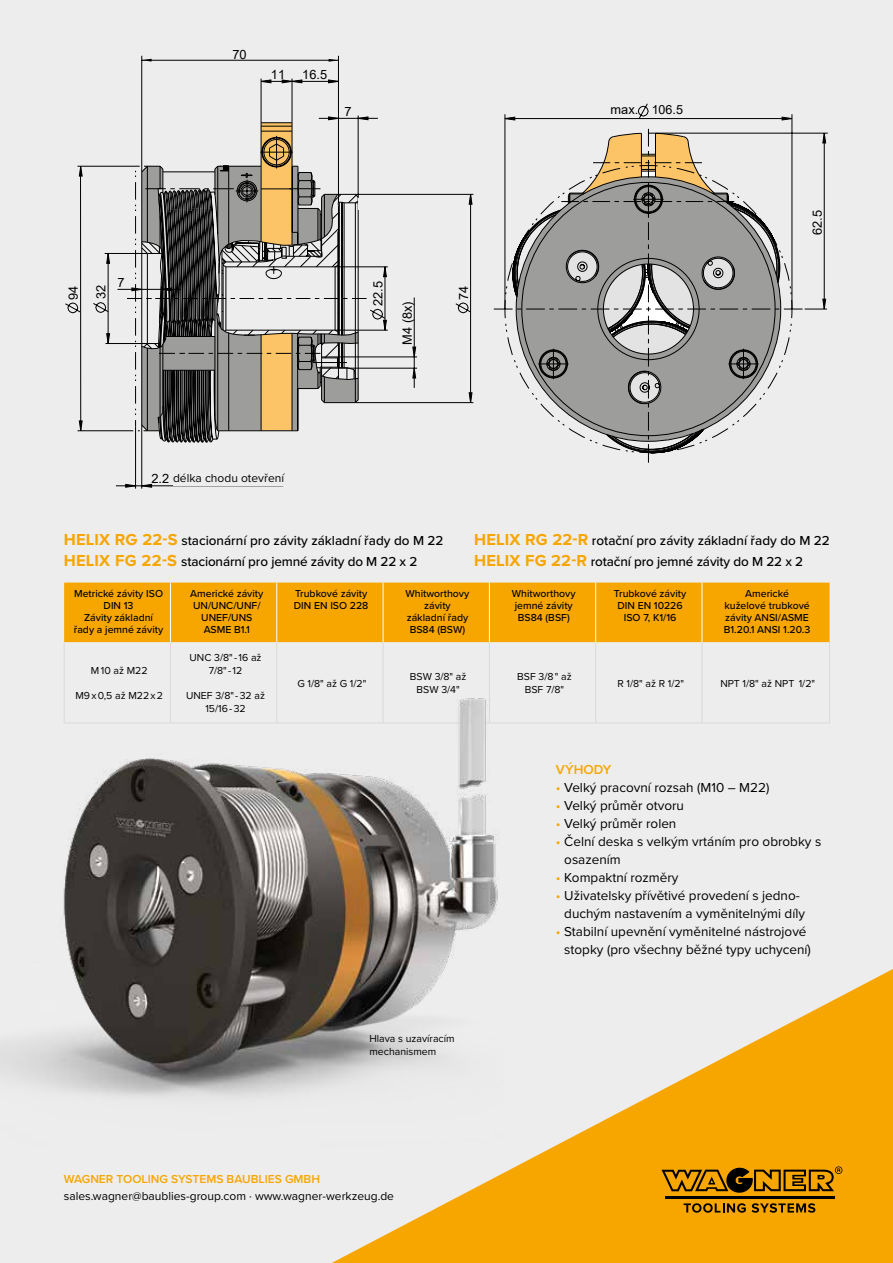
<style>
.page{position:relative;width:893px;height:1263px;background:#ededed}
.page>*{position:absolute;margin:0;border:0;box-sizing:border-box;transform-origin:0 0}
.t1{font:13.5px/18px "Proxima Nova";color:#000}
.t2{font:500 13.5px/21px "Proxima Nova";color:#000}
.t3{font:600 13.5px "Proxima Nova";color:#f7a600}
.t4{font:12.75px/27.6px "Arial";color:#000}
.t5{font:12.6px "Arial";color:#000}
.t6{font:12px "Proxima Nova";color:#000}
.t7{font:600 12px "Proxima Nova";color:#f7a600}
.t8{font:500 10.5px/12px "Proxima Nova";color:#000;text-align:center}
.t9{font:10.5px/12.6px "Proxima Nova";color:#000;text-align:center}
.s1{font-weight:700;font-size:16.5px;color:#f7a600}
.s2{color:#f7a600}
</style>
<div class="page">
<svg style="left:332px;top:969px;width:561px;height:294px;fill:#f7a600"></svg>
<hr style="left:665px;top:1196px;width:169px;height:2px;background:#000">
<svg style="left:661px;top:1166px;width:181px;height:28px;background:#a97100"></svg>
<svg style="left:684px;top:1203px;width:62px;height:10px"></svg>
<svg style="left:752px;top:1203px;width:63px;height:10px"></svg>
<svg style="left:638px;top:103px;width:11px;height:15px"></svg>
<svg style="left:782px;top:117px;width:10px;height:3px"></svg>
<svg style="left:506px;top:117px;width:9px;height:3px"></svg>
<hr style="left:505px;top:114px;width:1px;height:195px;background:#000">
<hr style="left:792px;top:114px;width:1px;height:195px;background:#000">
<hr style="left:648px;top:133px;width:180px;height:1px;background:#000">
<hr style="left:505px;top:118px;width:287px;height:1px;background:#000">
<svg style="left:494px;top:129px;width:333px;height:334px"></svg>
<svg style="left:505px;top:165px;width:287px;height:288px"></svg>
<svg style="left:65px;top:302px;width:12px;height:11px"></svg>
<svg style="left:77px;top:55px;width:397px;height:434px"></svg>
<svg style="left:127px;top:117px;width:260px;height:326px"></svg>
<div style="left:432px;top:198px;width:12px;height:149px;background:#ededed"></div>
<div style="left:359px;top:198px;width:85px;height:11px;background:#ededed"></div>
<div style="left:173px;top:468px;width:123px;height:18px;background:#ededed"></div>
<div style="left:64px;top:583px;width:766px;height:59px;background:#f7a600"></div>
<hr style="left:170px;top:583px;width:1px;height:59px;background:#fff">
<hr style="left:276px;top:583px;width:1px;height:59px;background:#fff">
<hr style="left:383px;top:583px;width:1px;height:59px;background:#fff">
<hr style="left:489px;top:583px;width:1px;height:59px;background:#fff">
<hr style="left:595px;top:583px;width:1px;height:59px;background:#fff">
<hr style="left:702px;top:583px;width:1px;height:59px;background:#fff">
<hr style="left:170px;top:642px;width:1px;height:80px;background:#dadada">
<hr style="left:276px;top:642px;width:1px;height:80px;background:#dadada">
<hr style="left:383px;top:642px;width:1px;height:80px;background:#dadada">
<hr style="left:489px;top:642px;width:1px;height:80px;background:#dadada">
<hr style="left:595px;top:642px;width:1px;height:80px;background:#dadada">
<hr style="left:702px;top:642px;width:1px;height:80px;background:#dadada">
<hr style="left:64px;top:642px;width:1px;height:80px;background:#dadada">
<hr style="left:829px;top:642px;width:1px;height:80px;background:#dadada">
<hr style="left:489px;top:722px;width:107px;height:1px;background:#dadada">
<hr style="left:596px;top:722px;width:106px;height:1px;background:#dadada">
<hr style="left:702px;top:722px;width:128px;height:1px;background:#dadada">
<img style="left:0;top:698px;width:504px;height:509px">
<p class="t4" style="left:232px;top:40px;width:16px">70</p>
<p class="t4" style="left:271px;top:61px;width:16px">11</p>
<p class="t4" style="left:302px;top:61px;width:26px">16.5</p>
<p class="t4" style="left:344px;top:98px;width:9px">7</p>
<p class="t4" style="left:117px;top:268px;width:9px">7</p>
<p class="t4" style="left:59px;top:300px;width:16px;rotate:-90deg">94<br>32</p>
<p class="t4" style="left:364px;top:306px;width:26px;rotate:-90deg">22.5</p>
<p class="t4" style="left:393px;top:345px;width:45px;rotate:-90deg">M4 (8x)</p>
<p class="t4" style="left:450px;top:300px;width:16px;rotate:-90deg">74</p>
<p class="t4" style="left:152px;top:465px;width:98px">2.2 Öffnungsweg</p>
<p class="t6" style="left:173px;top:469px;width:113px">délka chodu otevření</p>
<p class="t4" style="left:611px;top:96px;width:29px">max.</p>
<p class="t5" style="left:652px;top:101px;width:33px">106.5</p>
<p class="t4" style="left:803px;top:235px;width:26px;rotate:-90deg">62.5</p>
<p class="t2" style="left:64px;top:529px;width:381px"><span class="s1">HELIX RG 22-S</span> stacionární pro závity základní řady do M 22<br><span class="s1">HELIX FG 22-S</span> stacionární pro jemné závity do M 22 x 2</p>
<p class="t2" style="left:474px;top:529px;width:357px"><span class="s1">HELIX RG 22-R</span> rotační pro závity základní řady do M 22<br><span class="s1">HELIX FG 22-R</span> rotační pro jemné závity do M 22 x 2</p>
<p class="t8" style="left:74px;top:587px;width:91px">Metrické závity ISO<br>DIN 13<br>Závity základní řady a jemné závity</p>
<p class="t8" style="left:190px;top:587px;width:75px">Americké závity<br>UN/UNC/UNF/<br>UNEF/UNS<br>ASME B1.1</p>
<p class="t8" style="left:294px;top:587px;width:76px;text-align:left">Trubkové závity<br>DIN EN ISO 228</p>
<p class="t8" style="left:406px;top:587px;width:65px">Whitworthovy závity základní řady<br>BS84 (BSW)</p>
<p class="t8" style="left:512px;top:587px;width:65px;text-align:left">Whitworthovy jemné závity<br>BS84 (BSF)</p>
<p class="t8" style="left:614px;top:587px;width:74px">Trubkové závity<br>DIN EN 10226<br>ISO 7, K1/16</p>
<p class="t8" style="left:724px;top:587px;width:88px">Americké kuželové trubkové závity ANSI/ASME<br>B1.20.1 ANSI 1.20.3</p>
<p class="t9" style="left:91px;top:664px;width:58px">M 10 až M22</p>
<p class="t9" style="left:75px;top:689px;width:89px">M9 x 0,5 až M22 x 2</p>
<p class="t9" style="left:190px;top:651px;width:73px">UNC 3/8" - 16 až<br>7/8" - 12</p>
<p class="t9" style="left:186px;top:689px;width:80px">UNEF 3/8" - 32 až<br>15/16 - 32</p>
<p class="t9" style="left:297px;top:676px;width:71px">G 1/8" až G 1/2"</p>
<p class="t9" style="left:410px;top:670px;width:58px">BSW 3/8" až<br>BSW 3/4"</p>
<p class="t9" style="left:517px;top:670px;width:56px">BSF 3/8 " až<br>BSF 7/8"</p>
<p class="t9" style="left:617px;top:676px;width:68px">R 1/8" až R 1/2"</p>
<p class="t9" style="left:720px;top:676px;width:96px">NPT 1/8" až NPT 1/2"</p>
<p class="t9" style="left:369px;top:1031px;width:87px;line-height:13.5px;text-align:left">Hlava s uzavíracím mechanismem</p>
<p class="t7" style="left:64px;top:1170px;width:258px">WAGNER TOOLING SYSTEMS BAUBLIES GMBH</p>
<p class="t6" style="left:64px;top:1187px;width:332px">sales.wagner@baublies-group.com · www.wagner-werkzeug.de</p>
<p class="t3" style="left:556px;top:759px;width:57px">VÝHODY</p>
<p class="t1" style="left:556px;top:778px;width:215px"><span class="s2">•</span> Velký pracovní rozsah (M10 – M22)</p>
<p class="t1" style="left:556px;top:796px;width:130px"><span class="s2">•</span> Velký průměr otvoru</p>
<p class="t1" style="left:556px;top:814px;width:122px"><span class="s2">•</span> Velký průměr rolen</p>
<p class="t1" style="left:564px;top:832px;width:259px;text-indent:-8px"><span class="s2">•</span> Čelní deska s velkým vrtáním pro obrobky s osazením</p>
<p class="t1" style="left:556px;top:868px;width:124px"><span class="s2">•</span> Kompaktní rozměry</p>
<p class="t1" style="left:564px;top:886px;width:242px;text-indent:-8px"><span class="s2">•</span> Uživatelsky přívětivé provedení s jedno&shy;duchým nastavením a vyměnitelnými díly</p>
<p class="t1" style="left:564px;top:922px;width:248px;text-indent:-8px"><span class="s2">•</span> Stabilní upevnění vyměnitelné nástrojové stopky (pro všechny běžné typy uchycení)</p>
</div>
